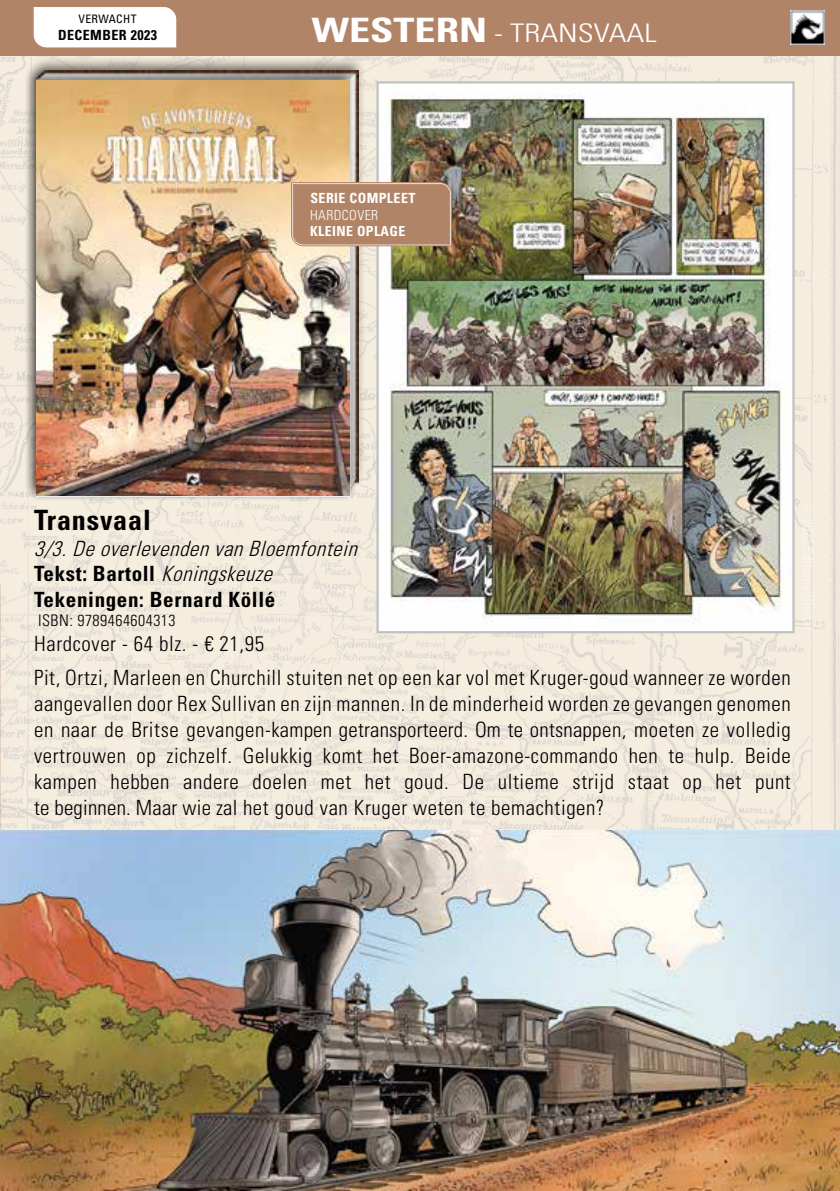
<style>
.page{position:relative;width:840px;height:1191px;background:#fff}
.page>*{position:absolute;margin:0;border:0;box-sizing:border-box;transform-origin:0 0}
.t1{font:700 condensed 28px "Univers LT Std";letter-spacing:.03em;color:#000}
.t2{font:300 condensed 25.6px "Univers LT Std";color:#fff;scale:1.25 1}
.t3{font:300 condensed 21px/26px "Univers LT Std";letter-spacing:.03em;color:#000;text-align:justify}
.t4{font:italic 300 condensed 21px/25.2px "Univers LT Std";color:#000}
.t5{font:300 condensed 16px "Univers LT Std";letter-spacing:.03em;color:#000}
.t6{font:700 condensed 14px "Univers";letter-spacing:.03em;color:#fff}
.t7{font:700 condensed 14px "Univers";letter-spacing:.03em;color:#000}
.t8{font:700 condensed 13.8px "Univers";letter-spacing:.03em;color:#fff}
.t9{font:300 condensed 13.8px "Univers";letter-spacing:.03em;color:#fff}
.t10{font:condensed 11.6px "Univers";letter-spacing:.03em;color:#000}
.s1{font-weight:700;font-size:33.6px}
.s2{font-weight:700;font-style:normal}
</style>
<div class="page">
<img style="left:0;top:56px;width:839px;height:774px">
<div style="left:0;top:0;width:839px;height:56px;background:#b18467"></div>
<img style="left:0;top:830px;width:839px;height:361px">
<div style="left:33px;top:7px;width:144px;height:41px;background:#fff"></div>
<img style="left:790px;top:11px;width:33px;height:34px">
<div style="left:24px;top:56px;width:342px;height:446px;background:#000;opacity:.5"></div>
<div style="left:24px;top:66px;width:333px;height:435px;background:#000;opacity:.5"></div>
<img style="left:37px;top:80px;width:312px;height:415px">
<img style="left:379px;top:84px;width:412px;height:546px">
<div style="left:376px;top:81px;width:418px;height:552px;border:2px solid #c0c0c0"></div>
<div style="left:573px;top:615px;width:22px;height:15px;background:#fff"></div>
<svg style="left:802px;top:505px;width:11px;height:125px"></svg>
<svg style="left:290px;top:181px;width:162px;height:66px;background:#b58a6e"></svg>
<p class="t10" style="left:78px;top:11px;width:59px">VERWACHT</p>
<p class="t7" style="left:58px;top:26px;width:100px">DECEMBER 2023</p>
<p class="t2" style="left:312px;top:18px;width:277px"><span class="s1">WESTERN</span> - TRANSVAAL</p>
<p class="t6" style="left:310px;top:189px;width:107px">SERIE COMPLEET</p>
<p class="t9" style="left:310px;top:206px;width:70px">HARDCOVER</p>
<p class="t8" style="left:310px;top:223px;width:97px">KLEINE OPLAGE</p>
<h1 class="t1" style="left:34px;top:503px;width:118px">Transvaal</h1>
<p class="t4" style="left:34px;top:536px;width:331px">3/3.DeoverlevendenvanBloemfontein<br><span class="s2">Te k s t : B a rt o l l</span> Koningskeuze<br><span class="s2">Tekeningen: Bernard Köllé</span></p>
<p class="t5" style="left:38px;top:610px;width:139px">ISBN: 9789464604313</p>
<p class="t3" style="left:34px;top:630px;width:231px">Hardcover - 64 blz. - € 21,95</p>
<p class="t3" style="left:34px;top:664px;width:757px">Pit, Ortzi, Marleen en Churchill stuiten net op een kar vol met Kruger-goud wanneer ze worden aangevallen door Rex Sullivan en zijn mannen. In de minderheid worden ze gevangen genomen en naar de Britse gevangen-kampen getransporteerd. Om te ontsnappen, moeten ze volledig vertrouwen op zichzelf. Gelukkig komt het Boer-amazone-commando hen te hulp. Beide kampen hebben andere doelen met het goud. De ultieme strijd staat op het punt te beginnen. Maar wie zal het goud van Kruger weten te bemachtigen?</p>
</div>
